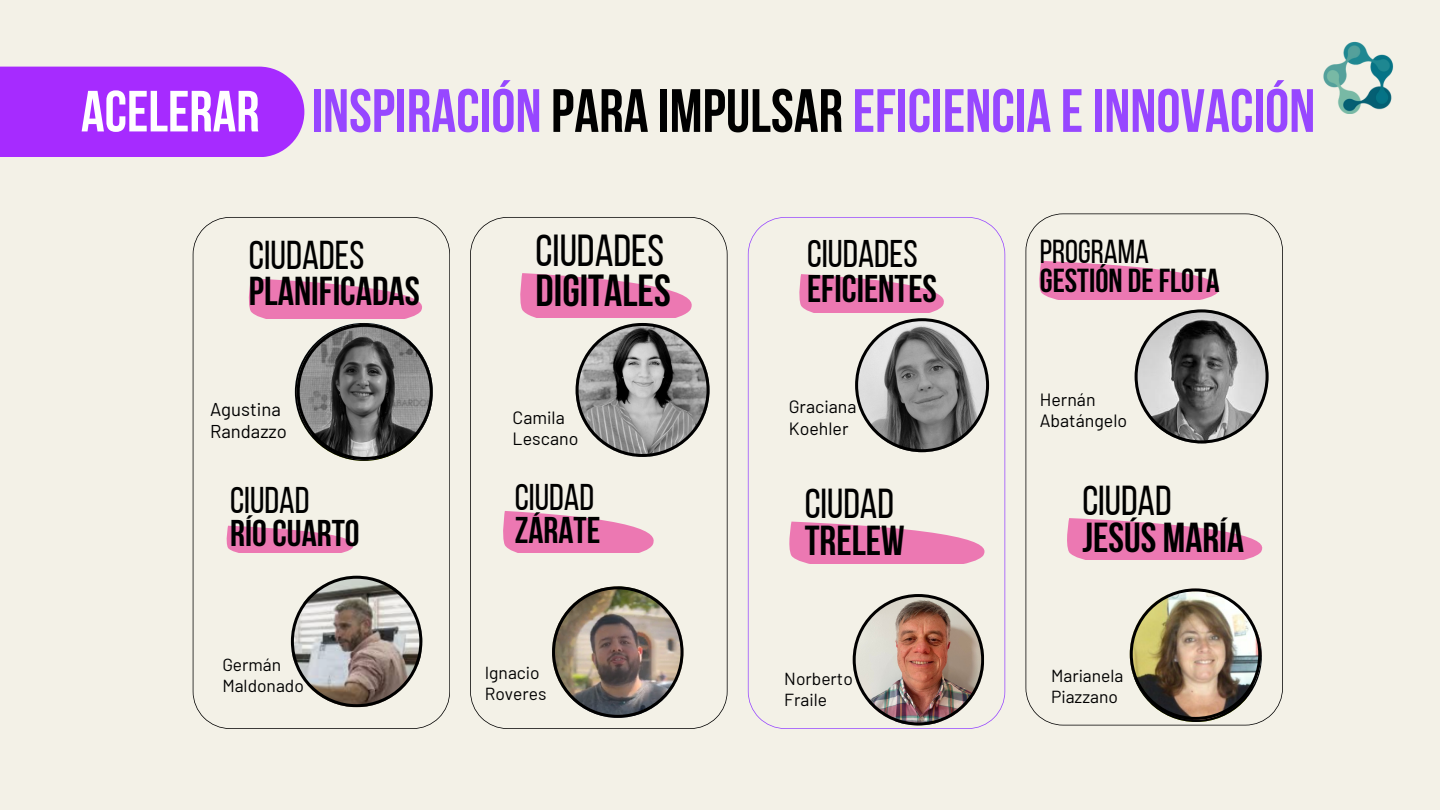
<style>
.page{position:relative;width:1440px;height:810px;background:#f3f1e7}
.page>*{position:absolute;margin:0;border:0;box-sizing:border-box;transform-origin:0 0}
.t1{font:700 61px "Bebas Neue";color:#9747ff}
.t2{font:700 58px "Bebas Neue";color:#fff}
.t3{font:700 44.7px/40.1px "Bebas Neue";color:#000}
.t4{font:700 41.7px/37.5px "Bebas Neue";color:#000}
.t5{font:41.7px/37.3px "Bebas Neue";color:#000}
.t6{font:700 40.2px/36px "Bebas Neue";color:#000}
.t7{font:700 38.5px/34.5px "Bebas Neue";color:#000}
.t8{font:700 37.1px/33.4px "Bebas Neue";color:#000}
.t9{font:37.1px/33.1px "Bebas Neue";color:#000}
.t10{font:700 33.1px/29.7px "Bebas Neue";color:#000}
.t11{font:18.6px/22.3px "Barlow";color:#000}
.t12{font:17.8px "Barlow";color:#000}
.t13{font:17.4px/20.9px "Barlow";color:#000}
.s1{color:#000}
.s2{font-weight:400}
.s3{font-weight:700}
</style>
<div class="page">
<div style="left:0;top:67px;width:304px;height:90px;background:#a62bff"></div>
<img style="left:1323px;top:41px;width:71px;height:73px">
<svg style="left:193px;top:217px;width:257px;height:512px"></svg>
<svg style="left:470px;top:217px;width:257px;height:512px"></svg>
<svg style="left:748px;top:217px;width:257px;height:512px"></svg>
<svg style="left:1026px;top:213px;width:257px;height:512px"></svg>
<svg style="left:789px;top:522px;width:196px;height:41px;fill:#ec78b2"></svg>
<img style="left:853px;top:594px;width:131px;height:131px">
<svg style="left:503px;top:511px;width:151px;height:42px;fill:#ec78b2"></svg>
<svg style="left:291px;top:576px;width:131px;height:131px"></svg>
<img style="left:552px;top:586px;width:131px;height:132px">
<svg style="left:227px;top:526px;width:127px;height:27px;fill:#ec78b2"></svg>
<svg style="left:1067px;top:518px;width:195px;height:42px;fill:#ec78b2"></svg>
<svg style="left:799px;top:274px;width:145px;height:39px;fill:#ec78b2"></svg>
<svg style="left:855px;top:318px;width:134px;height:134px"></svg>
<svg style="left:520px;top:273px;width:172px;height:45px;fill:#ec78b2"></svg>
<svg style="left:1039px;top:261px;width:180px;height:38px;fill:#ec78b2"></svg>
<svg style="left:1135px;top:309px;width:134px;height:134px"></svg>
<svg style="left:249px;top:278px;width:173px;height:41px;fill:#ec78b2"></svg>
<svg style="left:576px;top:323px;width:134px;height:134px"></svg>
<img style="left:1130px;top:588px;width:132px;height:134px">
<svg style="left:295px;top:323px;width:138px;height:138px"></svg>
<p class="t2" style="left:81px;top:88px;width:180px">ACELERAR</p>
<h3 class="t1" style="left:311px;top:86px;width:1005px">INSPIRACIÓN <span class="s1">PARA IMPULSAR</span> EFICIENCIA EINNOVACIÓN</h3>
<p class="t6" style="left:249px;top:241px;width:173px"><span class="s2">CIUDADES<br></span>PLANIFICADAS</p>
<p class="t11" style="left:210px;top:397px;width:79px">Agustina<br>Randazzo</p>
<p class="t8" style="left:230px;top:487px;width:131px"><span class="s2">CIUDAD<br></span>RÍOCUARTO</p>
<p class="t13" style="left:222px;top:654px;width:60px">Germán</p>
<p class="t13" style="left:222px;top:675px;width:83px">Maldonado</p>
<p class="t3" style="left:536px;top:235px;width:137px"><span class="s2">CIUDADES<br></span>DIGITALES</p>
<p class="t12" style="left:513px;top:406px;width:54px">Camila</p>
<h4 class="t12" style="left:513px;top:428px;width:67px">Lescano</h4>
<h4 class="t9" style="left:515px;top:484px;width:87px">CIUDAD<br><span class="s3">ZÁRATE</span></h4>
<p class="t13" style="left:485px;top:661px;width:57px">Ignacio</p>
<h3 class="t13" style="left:485px;top:682px;width:63px">Roveres</h3>
<p class="t7" style="left:807px;top:240px;width:131px"><span class="s2">CIUDADES<br></span>EFICIENTES</p>
<p class="t12" style="left:789px;top:396px;width:69px">Graciana</p>
<h6 class="t12" style="left:789px;top:417px;width:61px">Koehler</h6>
<p class="t5" style="left:805px;top:489px;width:102px">CIUDAD<br><span class="s3">TRELEW</span></p>
<h4 class="t13" style="left:784px;top:668px;width:70px">Norberto</h4>
<p class="t13" style="left:784px;top:688px;width:44px">Fraile</p>
<p class="t10" style="left:1040px;top:239px;width:181px"><span class="s2">PROGRAMA<br></span>GESTIÓN DEFLOTA</p>
<p class="t12" style="left:1040px;top:388px;width:57px">Hernán</p>
<p class="t12" style="left:1040px;top:410px;width:89px">Abatángelo</p>
<p class="t4" style="left:1082px;top:486px;width:163px"><span class="s2">CIUDAD<br></span>JESÚS MARÍA</p>
<h3 class="t13" style="left:1051px;top:665px;width:74px">Marianela<br>Piazzano</h3>
</div>
